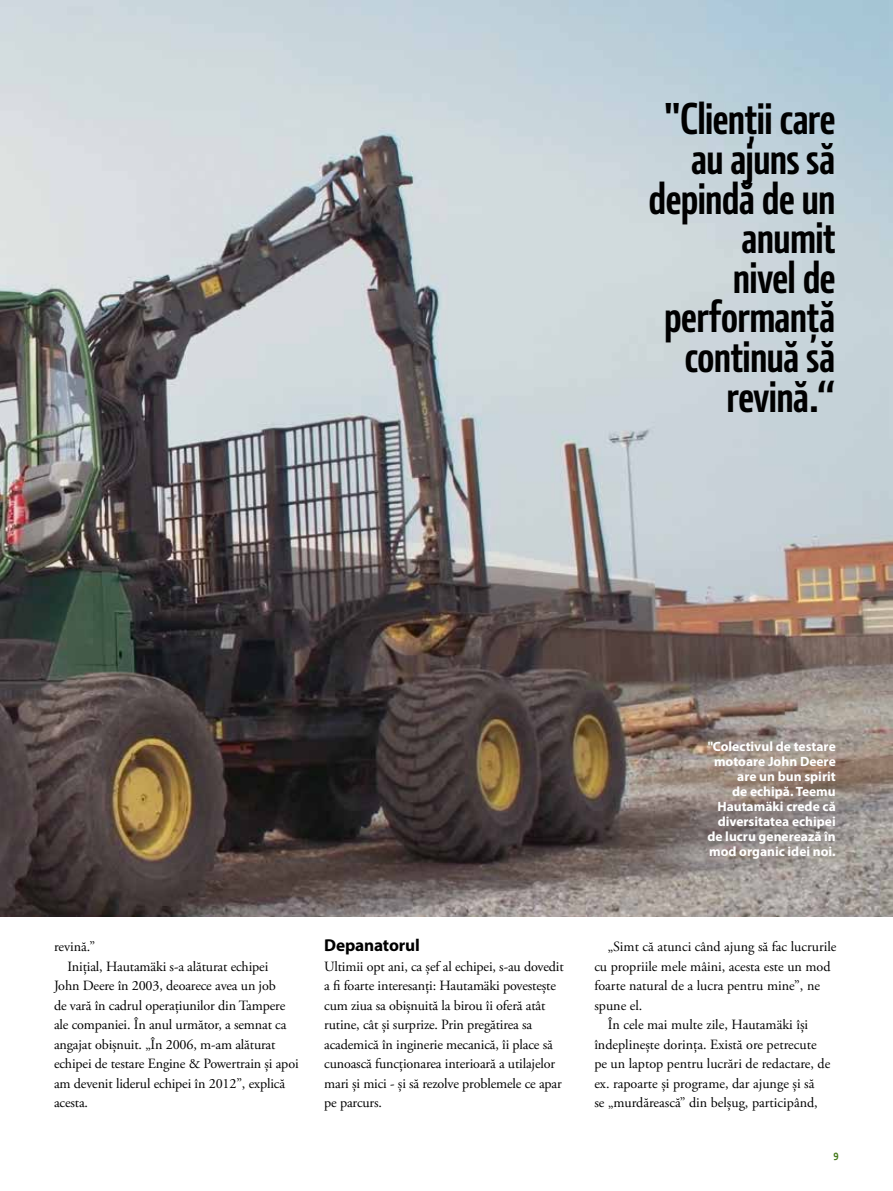
<style>
.page{position:relative;width:893px;height:1191px;background:#fff}
.page>*{position:absolute;margin:0;border:0;box-sizing:border-box;transform-origin:0 0}
.t1{font:700 condensed 45px/39.6px "JD Sans Pro";letter-spacing:-.025em;color:#000;text-align:right}
.t2{font:700 17.25px "Myriad Pro";letter-spacing:-.01em;color:#000}
.t3{font:14.1px/19.5px "Adobe Garamond Pro";letter-spacing:-.01em;color:#000}
.t4{font:700 13.5px/15px "Myriad Pro";color:#fff;text-align:right}
.t5{font:700 10.5px "JD Sans";color:#457a1c}
</style>
<div class="page">
<img style="left:0;top:0;width:893px;height:916px">
<h1 class="t1" style="left:648px;top:98px;width:189px">"Clienții care au ajuns să depindă de un anumit<br>nivel de performanță continuă să revină.“</h1>
<p class="t4" style="left:707px;top:739px;width:130px">"Colectivul de testare motoare John Deere are un bun spirit<br>de echipă. Teemu<br>Hautamäki crede că diversitatea echipei de lucru generează în mod organic idei noi.</p>
<p class="t3" style="left:54px;top:937px;width:43px">revină.”</p>
<p class="t3" style="left:67px;top:957px;width:202px">Inițial, Hautamäki s-a alăturat echipei</p>
<p class="t3" style="left:54px;top:976px;width:223px">John Deere în 2003, deoarece avea un job</p>
<p class="t3" style="left:54px;top:996px;width:233px">de vară în cadrul operațiunilor din Tampere</p>
<p class="t3" style="left:54px;top:1015px;width:234px">ale companiei. În anul următor, a semnat ca</p>
<p class="t3" style="left:54px;top:1035px;width:223px">angajat obișnuit. „În 2006, m-am alăturat</p>
<p class="t3" style="left:54px;top:1054px;width:246px">echipei de testare Engine &amp; Powertrain și apoi</p>
<p class="t3" style="left:54px;top:1074px;width:233px">am devenit liderul echipei în 2012”, explică</p>
<p class="t3" style="left:54px;top:1093px;width:36px">acesta.</p>
<p class="t2" style="left:324px;top:934px;width:97px">Depanatorul</p>
<p class="t3" style="left:324px;top:957px;width:241px">Ultimii opt ani, ca șef al echipei, s-au dovedit a fi foarte interesanți: Hautamäki povestește cum ziua sa obișnuită la birou îi oferă atât rutine, cât și surprize. Prin pregătirea sa academică în inginerie mecanică, îi place să cunoască funcționarea interioară a utilajelor mari și mici - și să rezolve problemele ce apar pe parcurs.</p>
<p class="t3" style="left:608px;top:937px;width:230px">„Simt că atunci când ajung să fac lucrurile</p>
<p class="t3" style="left:594px;top:957px;width:238px">cu propriile mele mâini, acesta este un mod</p>
<p class="t3" style="left:594px;top:976px;width:227px">foarte natural de a lucra pentru mine”, ne</p>
<p class="t3" style="left:594px;top:996px;width:50px">spune el.</p>
<p class="t3" style="left:608px;top:1015px;width:202px">În cele mai multe zile, Hautamäki își</p>
<p class="t3" style="left:594px;top:1035px;width:224px">îndeplinește dorința. Există ore petrecute</p>
<p class="t3" style="left:594px;top:1054px;width:238px">pe un laptop pentru lucrări de redactare, de</p>
<p class="t3" style="left:594px;top:1074px;width:222px">ex. rapoarte și programe, dar ajunge și să</p>
<p class="t3" style="left:594px;top:1093px;width:225px">se „murdărească” din belșug, participând,</p>
<p class="t5" style="left:834px;top:1150px;width:7px">9</p>
</div>
